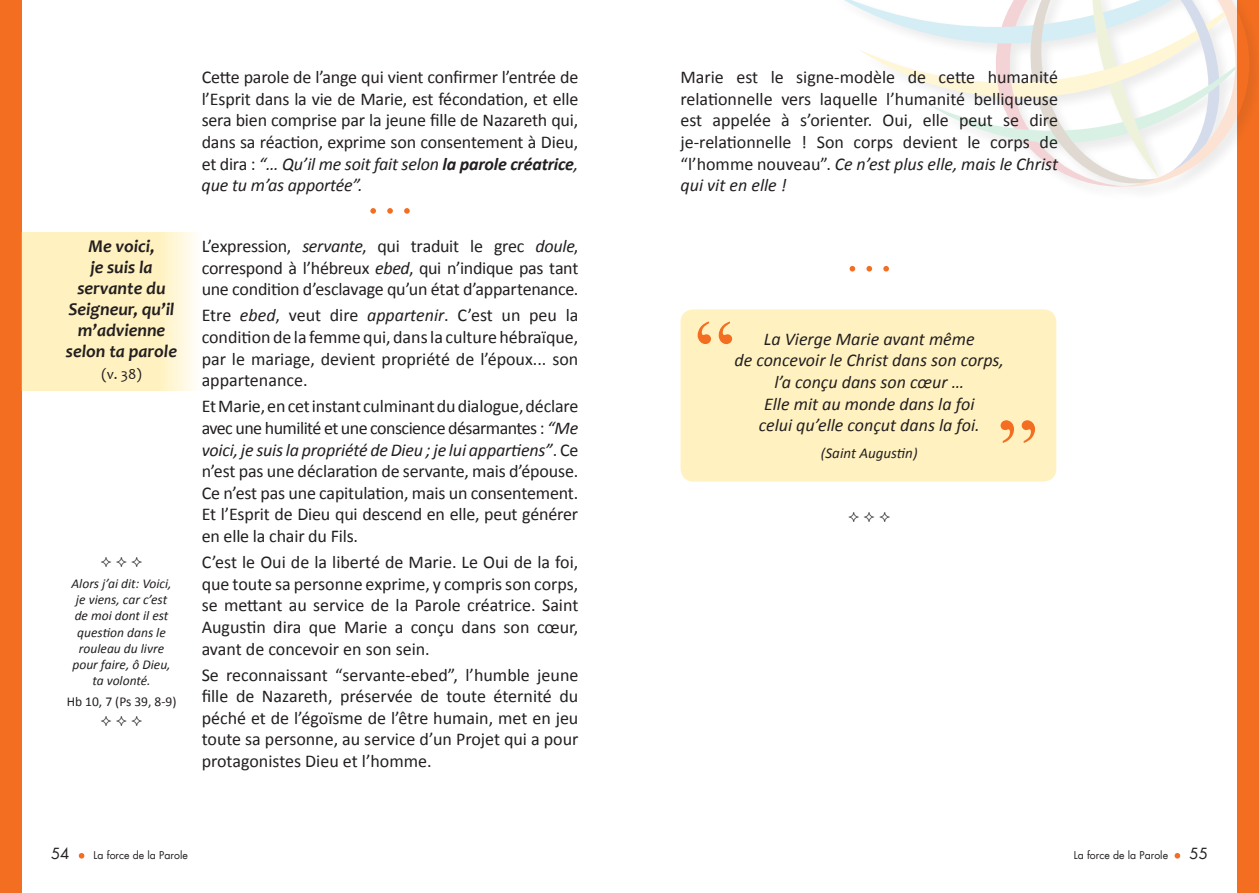
<style>
.page{position:relative;width:1259px;height:893px;background:#fff}
.page>*{position:absolute;margin:0;border:0;box-sizing:border-box;transform-origin:0 0}
.t1{font:90px "Times New Roman";color:#f36e21}
.t2{font:18px/21.6px "Calibri";letter-spacing:-.01em;color:#231f20;text-align:justify}
.t3{font:italic 18px/21.6px "Calibri";color:#231f20;text-align:center}
.t4{font:italic 700 18px/21px "Candara";color:#231f20;text-align:center}
.t5{font:italic 15px "Calibri";color:#231f20}
.t6{font:15px "Candara";color:#231f20}
.t7{font:15px "Futura LT";color:#231f20}
.t8{font:italic 13.5px/16.2px "Calibri";color:#231f20;text-align:center}
.t9{font:13.5px "Calibri";color:#231f20}
.t10{font:10.5px "Futura LT";color:#231f20}
.s1{font-style:italic}
.s2{font-weight:700;font-style:italic}
</style>
<div class="page">
<svg style="left:79px;top:853px;width:5px;height:6px"></svg>
<div style="left:0;top:0;width:21px;height:893px;background:#f36e21"></div>
<svg style="left:1174px;top:853px;width:6px;height:6px"></svg>
<div style="left:1237px;top:0;width:22px;height:893px;background:#f36e21"></div>
<div style="left:823px;top:0;width:436px;height:202px;background:#231f20;opacity:.46"></div>
<svg style="left:827px;top:0;width:422px;height:190px"></svg>
<svg style="left:21px;top:232px;width:173px;height:159px;background:#fef2c4"></svg>
<svg style="left:370px;top:208px;width:6px;height:6px"></svg>
<svg style="left:387px;top:208px;width:6px;height:6px"></svg>
<svg style="left:404px;top:208px;width:6px;height:6px"></svg>
<div style="left:680px;top:309px;width:376px;height:173px;background:#fff2c0;border-radius:13px"></div>
<svg style="left:849px;top:266px;width:6px;height:6px"></svg>
<svg style="left:866px;top:266px;width:6px;height:6px"></svg>
<svg style="left:883px;top:266px;width:6px;height:6px"></svg>
<p class="t4" style="left:66px;top:235px;width:113px">Me voici,<br>je suis la servante du<br>Seigneur, qu’il m’advienne selon ta parole</p>
<p class="t6" style="left:101px;top:365px;width:42px">(v. 38)</p>
<p class="t8" style="left:71px;top:575px;width:102px">Alors j’ai dit: Voici, je viens, car c’est de moi dont il est question dans le rouleau du livre pour faire, ô Dieu, ta volonté.</p>
<p class="t9" style="left:67px;top:693px;width:111px">Hb 10, 7 (Ps 39, 8-9)</p>
<p class="t2" style="left:202px;top:66px;width:378px">Cette parole de l’ange qui vient confirmer l’entrée de l’Esprit dans la vie de Marie, est fécondation, et elle sera bien comprise par la jeune fille de Nazareth qui, dans sa réaction, exprime son consentement à Dieu, et dira : <span class="s1">“… Qu’il me soit fait selon</span> <span class="s2">la parole créatrice</span><span class="s1">, que tu m’as apportée”.</span></p>
<p class="t2" style="left:202px;top:235px;width:378px">L’expression, <span class="s1">servante</span>, qui traduit le grec <span class="s1">doule</span>, correspond à l’hébreux <span class="s1">ebed</span>, qui n’indique pas tant une condition d’esclavage qu’un état d’appartenance.</p>
<p class="t2" style="left:202px;top:304px;width:378px">Etre <span class="s1">ebed</span>, veut dire <span class="s1">appartenir</span>. C’est un peu la condition de la femme qui, dans la culture hébraïque, par le mariage, devient propriété de l’époux... son appartenance.</p>
<p class="t2" style="left:202px;top:395px;width:378px">Et Marie, en cet instant culminant du dialogue, déclare avec une humilité et une conscience désarmantes : <span class="s1">“Me voici, je suis la propriété de Dieu ; je lui appartiens”</span>. Ce n’est pas une déclaration de servante, mais d’épouse.<br>Ce n’est pas une capitulation, mais un consentement.<br>Et l’Esprit de Dieu qui descend en elle, peut générer en elle la chair du Fils.</p>
<p class="t2" style="left:202px;top:550px;width:378px">C’est le Oui de la liberté de Marie. Le Oui de la foi, que toute sa personne exprime, y compris son corps, se mettant au service de la Parole créatrice. Saint Augustin dira que Marie a conçu dans son cœur, avant de concevoir en son sein.</p>
<p class="t2" style="left:202px;top:663px;width:378px">Se reconnaissant “servante-ebed”, l’humble jeune fille de Nazareth, préservée de toute éternité du péché et de l’égoïsme de l’être humain, met en jeu toute sa personne, au service d’un Projet qui a pour protagonistes Dieu et l’homme.</p>
<p class="t2" style="left:680px;top:66px;width:379px">Marie est le signe-modèle de cette humanité relationnelle vers laquelle l’humanité belliqueuse est appelée à s’orienter. Oui, elle peut se dire je-relationnelle ! Son corps devient le corps de “l’homme nouveau”. <span class="s1">Ce n’est plus elle, mais le Christ qui vit en elle !</span></p>
<h1 class="t1" style="left:694px;top:292px;width:41px">“</h1>
<p class="t3" style="left:734px;top:327px;width:271px">La Vierge Marie avant même<br>de concevoir le Christ dans son corps, l’a conçu dans son cœur …<br>Elle mit au monde dans la foi<br>celui qu’elle conçut dans la foi.</p>
<p class="t5" style="left:821px;top:444px;width:98px">(Saint Augustin)</p>
<h1 class="t1" style="left:997px;top:391px;width:41px">”</h1>
<p class="t7" style="left:51px;top:843px;width:20px">54</p>
<p class="t10" style="left:94px;top:848px;width:96px">La force de la Parole</p>
<p class="t10" style="left:1074px;top:848px;width:96px">La force de la Parole</p>
<p class="t7" style="left:1189px;top:843px;width:20px">55</p>
</div>
